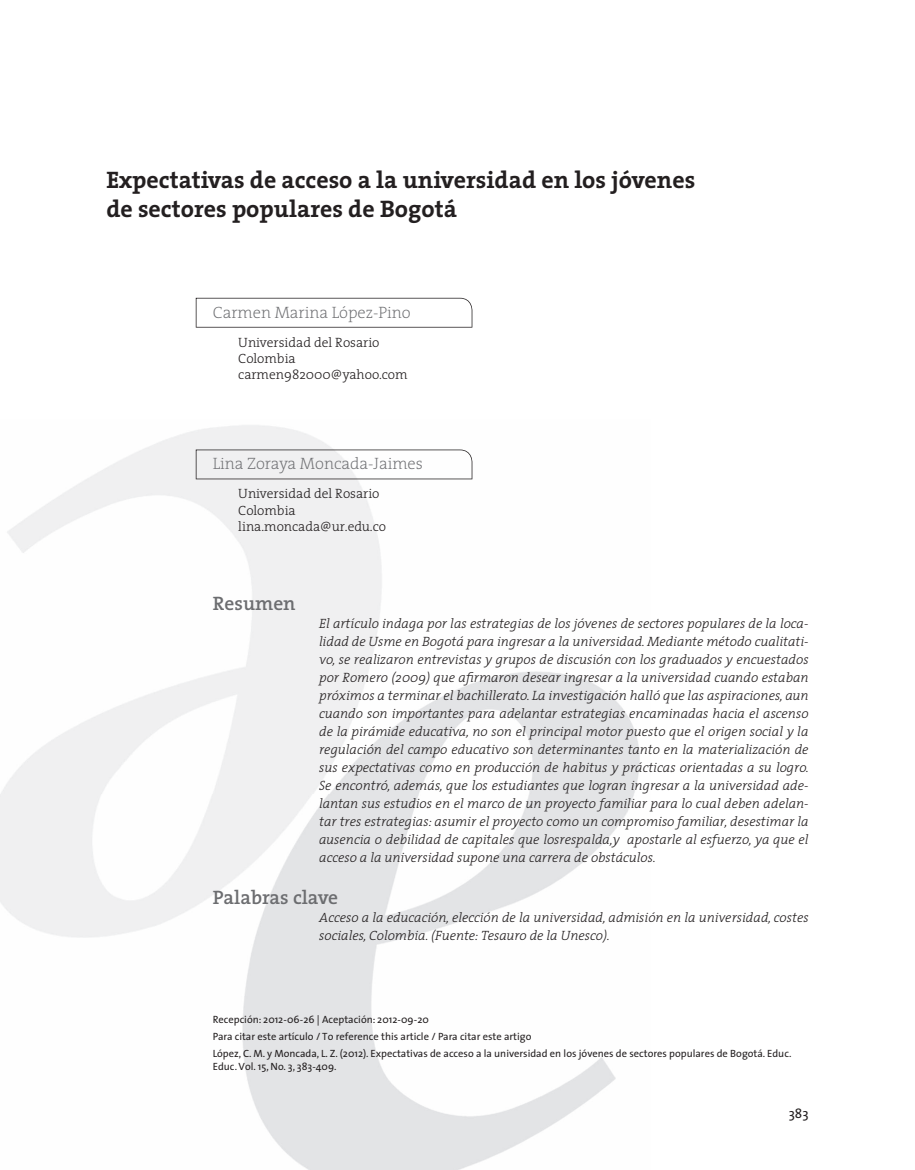
<style>
.page{position:relative;width:915px;height:1170px;background:#fff}
.page>*{position:absolute;margin:0;border:0;box-sizing:border-box;transform-origin:0 0}
.t1{font:700 24px/28.8px "The Serif";color:#231f20}
.t2{font:600 19.5px "The Serif";color:#6c6d70}
.t3{font:200 16.5px "The Serif";color:#6c6d70}
.t4{font:italic 300 13.5px/18px "The Serif";color:#231f20;text-align:justify}
.t5{font:300 13.5px/16.2px "The Serif";color:#231f20}
.t6{font:13.5px "The Sans";color:#231f20}
.t7{font:10.5px/16.8px "The Sans";color:#231f20}
</style>
<div class="page">
<svg style="left:196px;top:298px;width:276px;height:29px"></svg>
<svg style="left:196px;top:449px;width:276px;height:30px"></svg>
<h1 class="t1" style="left:106px;top:165px;width:590px">Expectativas de acceso a la universidad en los jóvenes de sectores populares de Bogotá</h1>
<p class="t3" style="left:213px;top:298px;width:199px">Carmen Marina López-Pino</p>
<p class="t5" style="left:238px;top:333px;width:171px">Universidad del Rosario<br>Colombia carmen982000@yahoo.com</p>
<p class="t3" style="left:213px;top:450px;width:212px">Lina Zoraya Moncada-Jaimes</p>
<p class="t5" style="left:238px;top:485px;width:149px">Universidad del Rosario<br>Colombia lina.moncada@ur.edu.co</p>
<h2 class="t2" style="left:213px;top:587px;width:84px">Resumen</h2>
<p class="t4" style="left:319px;top:614px;width:491px">El artículo indaga por las estrategias de los jóvenes de sectores populares de la loca&shy;lidad de Usme en Bogotá para ingresar a la universidad. Mediante método cualitati&shy;vo, se realizaron entrevistas y grupos de discusión con los graduados y encuestados por Romero (2009) que afirmaron desear ingresar a la universidad cuando estaban próximos a terminar el bachillerato. La investigación halló que las aspiraciones, aun cuando son importantes para adelantar estrategias encaminadas hacia el ascenso de la pirámide educativa, no son el principal motor puesto que el origen social y la regulación del campo educativo son determinantes tanto en la materialización de sus expectativas como en producción de habitus y prácticas orientadas a su logro.<br>Se encontró, además, que los estudiantes que logran ingresar a la universidad ade&shy;lantan sus estudios en el marco de un proyecto familiar para lo cual deben adelan&shy;tar tres estrategias: asumir el proyecto como un compromiso familiar, desestimar la ausencia o debilidad de capitales que losrespalda,y apostarle al esfuerzo, ya que el acceso a la universidad supone una carrera de obstáculos.</p>
<h2 class="t2" style="left:213px;top:880px;width:127px">Palabras clave</h2>
<p class="t4" style="left:319px;top:907px;width:491px">Acceso a la educación, elección de la universidad, admisión en la universidad, costes sociales, Colombia. (Fuente: Tesauro de la Unesco).</p>
<p class="t7" style="left:213px;top:1010px;width:580px">Recepción: 2012-06-26 | Aceptación: 2012-09-20<br>Para citar este artículo / To reference this article / Para citar este artigo<br>López, C. M. y Moncada, L. Z. (2012). Expectativas de acceso a la universidad en los jóvenes de sectores populares de Bogotá. Educ.</p>
<p class="t7" style="left:213px;top:1057px;width:125px">Educ. Vol. 15, No. 3, 383-409.</p>
<p class="t6" style="left:788px;top:1102px;width:21px">383</p>
</div>
